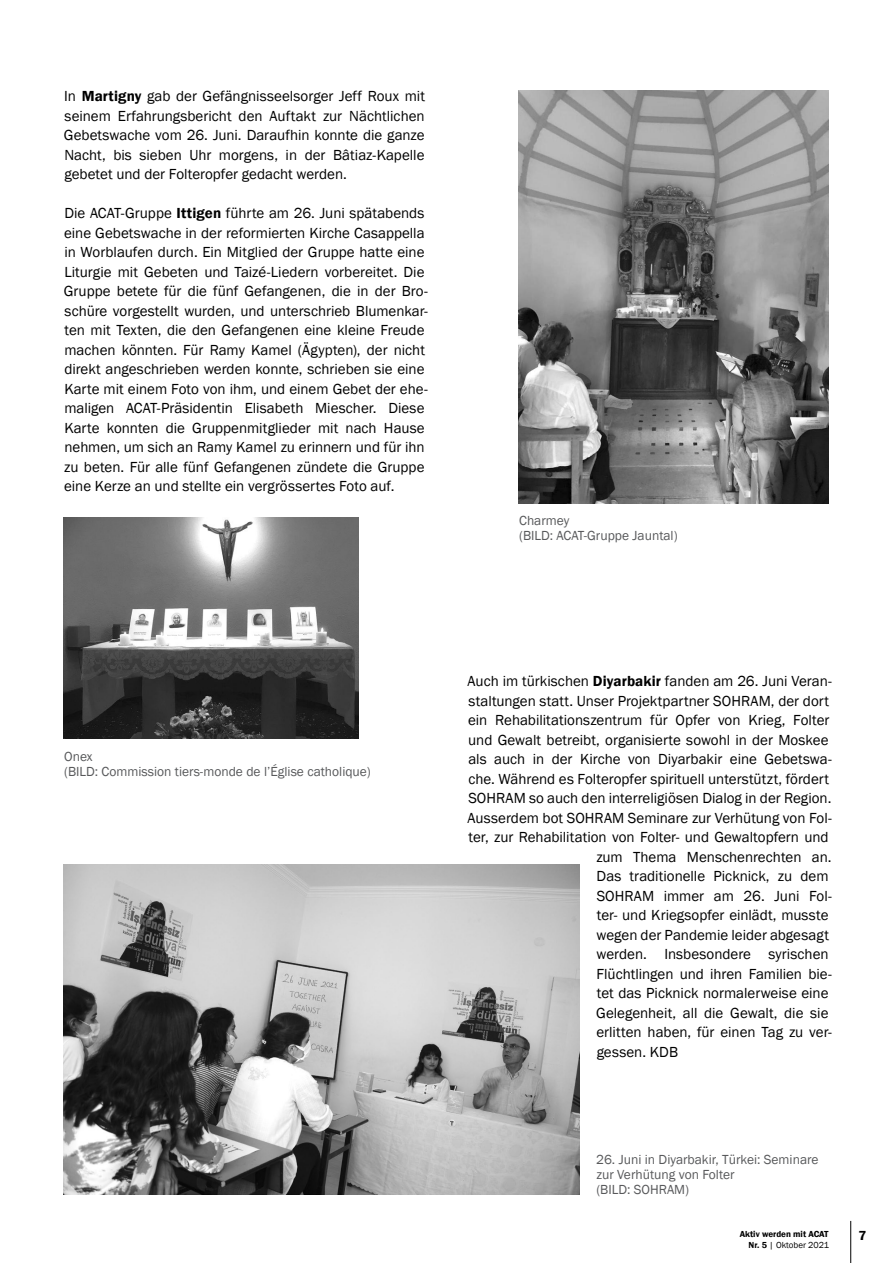
<style>
.page{position:relative;width:893px;height:1263px;background:#fff}
.page>*{position:absolute;margin:0;border:0;box-sizing:border-box;transform-origin:0 0}
.DE-news_Lauftext{font:15px/19.5px "Franklin Gothic";color:#000;text-align:justify}
.ALLG-DE-Bildlegende{font:13.5px/15px "Franklin Gothic";color:#58595b}
.t1{font:600 13.5px "Franklin Gothic";color:#000}
.t2{font:600 9px "Franklin Gothic";color:#000}
.t3{font:9px "Franklin Gothic";color:#000}
.s1{font-weight:600}
</style>
<div class="page">
<hr style="left:850px;top:1221px;width:1px;height:42px;background:#000">
<img style="left:64px;top:864px;width:515px;height:331px">
<img style="left:519px;top:90px;width:310px;height:413px">
<img style="left:64px;top:518px;width:294px;height:220px">
<p class="DE-news_Lauftext" style="left:64px;top:87px;width:363px">In <span class="s1">Martigny</span> gab der Gefängnisseelsorger Jeff Roux mit seinem Erfahrungsbericht den Auftakt zur Nächtlichen Gebetswache vom 26. Juni. Daraufhin konnte die ganze Nacht, bis sieben Uhr morgens, in der Bâtiaz-Kapelle gebetet und der Folteropfer gedacht werden.</p>
<p class="DE-news_Lauftext" style="left:64px;top:204px;width:365px;text-align:left">Die ACAT-Gruppe <span class="s1">Ittigen</span> führte am 26. Juni spätabends eine Gebetswache in der reformierten Kirche Casappella in Worblaufen durch. Ein Mitglied der Gruppe hatte eine Liturgie mit Gebeten und Taizé-Liedern vorbereitet. Die Gruppe betete für die fünf Gefangenen, die in der Bro&shy;schüre vorgestellt wurden, und unterschrieb Blumenkar&shy;ten mit Texten, die den Gefangenen eine kleine Freude machen könnten. Für Ramy Kamel (Ägypten), der nicht direkt angeschrieben werden konnte, schrieben sie eine Karte mit einem Foto von ihm, und einem Gebet der ehe&shy;maligen ACAT-Präsidentin Elisabeth Miescher. Diese Karte konnten die Gruppenmitglieder mit nach Hause nehmen, um sich an Ramy Kamel zu erinnern und für ihn zu beten. Für alle fünf Gefangenen zündete die Gruppe eine Kerze an und stellte ein vergrössertes Foto auf.</p>
<p class="ALLG-DE-Bildlegende" style="left:519px;top:514px;width:160px">Charmey<br>(BILD: ACAT-Gruppe Jauntal)</p>
<p class="ALLG-DE-Bildlegende" style="left:64px;top:749px;width:308px">Onex<br>(BILD: Commission tiers-monde de l’Église catholique)</p>
<p class="DE-news_Lauftext" style="left:468px;top:672px;width:366px">Auch im türkischen <span class="s1">Diyarbakir</span> fanden am 26. Juni Veran-</p>
<p class="DE-news_Lauftext" style="left:469px;top:691px;width:362px">staltungen statt. Unser Projektpartner SOHRAM, der dort</p>
<p class="DE-news_Lauftext" style="left:468px;top:711px;width:363px">ein Rehabilitationszentrum für Opfer von Krieg, Folter</p>
<p class="DE-news_Lauftext" style="left:468px;top:730px;width:362px">und Gewalt betreibt, organisierte sowohl in der Moskee</p>
<p class="DE-news_Lauftext" style="left:468px;top:750px;width:365px">als auch in der Kirche von Diyarbakir eine Gebetswa-</p>
<p class="DE-news_Lauftext" style="left:468px;top:769px;width:362px">che. Während es Folteropfer spirituell unterstützt, fördert</p>
<p class="DE-news_Lauftext" style="left:468px;top:789px;width:365px">SOHRAM so auch den interreligiösen Dialog in der Region.</p>
<p class="DE-news_Lauftext" style="left:468px;top:808px;width:366px">Ausserdem bot SOHRAM Seminare zur Verhütung von Fol-</p>
<p class="DE-news_Lauftext" style="left:468px;top:828px;width:362px">ter, zur Rehabilitation von Folter- und Gewaltopfern und</p>
<p class="DE-news_Lauftext" style="left:596px;top:847px;width:237px">zum Thema Menschenrechten an.</p>
<p class="DE-news_Lauftext" style="left:597px;top:867px;width:234px">Das traditionelle Picknick, zu dem</p>
<p class="DE-news_Lauftext" style="left:597px;top:886px;width:237px">SOHRAM immer am 26. Juni Fol-</p>
<p class="DE-news_Lauftext" style="left:597px;top:906px;width:233px">ter- und Kriegsopfer einlädt, musste</p>
<p class="DE-news_Lauftext" style="left:597px;top:925px;width:234px">wegen der Pandemie leider abgesagt</p>
<p class="DE-news_Lauftext" style="left:597px;top:945px;width:234px">werden. Insbesondere syrischen</p>
<p class="DE-news_Lauftext" style="left:597px;top:964px;width:237px">Flüchtlingen und ihren Familien bie-</p>
<p class="DE-news_Lauftext" style="left:597px;top:984px;width:233px">tet das Picknick normalerweise eine</p>
<p class="DE-news_Lauftext" style="left:596px;top:1003px;width:234px">Gelegenheit, all die Gewalt, die sie</p>
<p class="DE-news_Lauftext" style="left:596px;top:1023px;width:237px">erlitten haben, für einen Tag zu ver-</p>
<p class="DE-news_Lauftext" style="left:597px;top:1042px;width:83px">gessen. KDB</p>
<p class="ALLG-DE-Bildlegende" style="left:596px;top:1152px;width:224px">26. Juni in Diyarbakir, Türkei: Seminare zur Verhütung von Folter<br>(BILD: SOHRAM)</p>
<p class="t2" style="left:740px;top:1228px;width:90px">Aktiv werden mit ACAT</p>
<p class="t1" style="left:858px;top:1227px;width:9px">7</p>
<p class="t3" style="left:748px;top:1239px;width:82px"><span class="s1">Nr. 5</span> | Oktober 2021</p>
</div>
